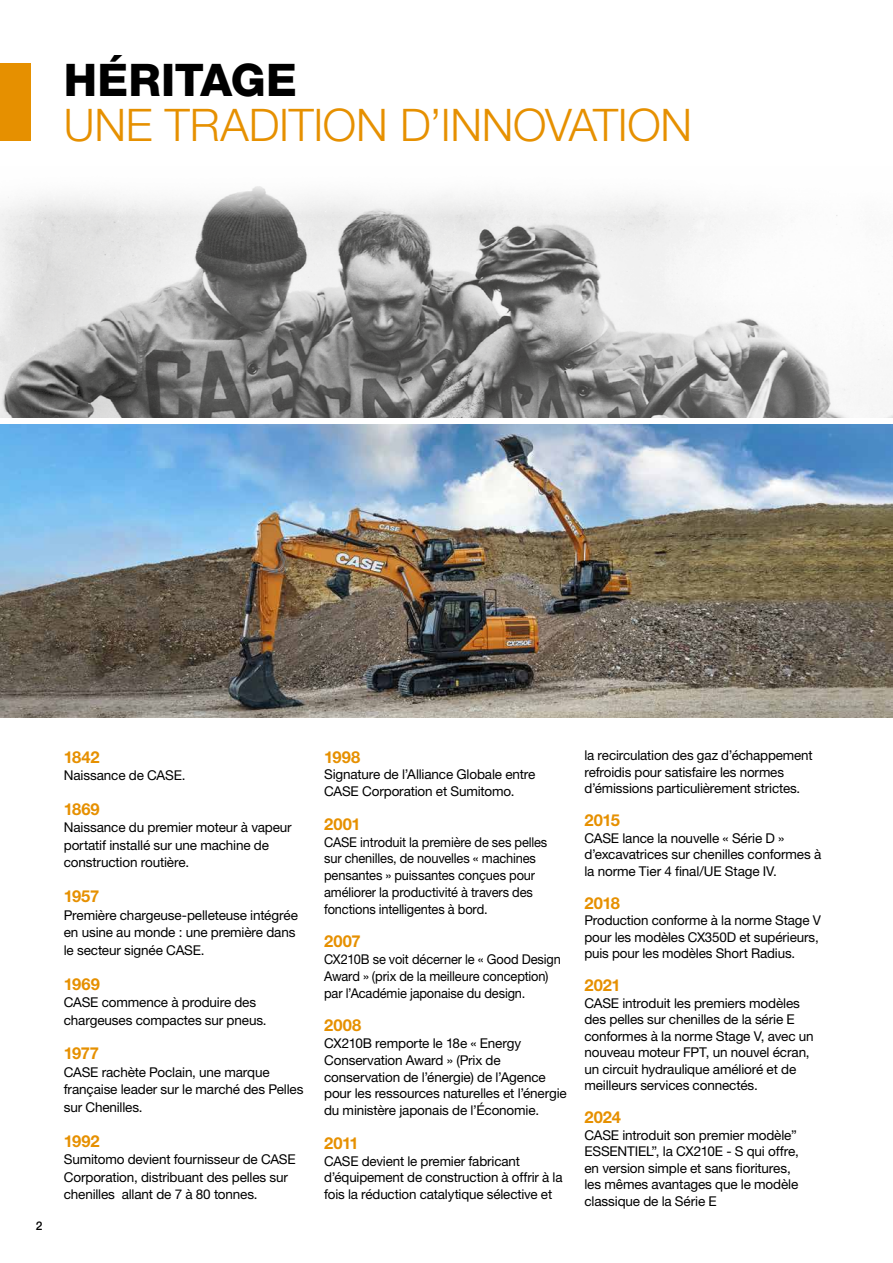
<style>
.page{position:relative;width:893px;height:1263px;background:#fff}
.page>*{position:absolute;margin:0;border:0;box-sizing:border-box;transform-origin:0 0}
.t1{font:300 45px "Helvetica Neue LT Pro";letter-spacing:-.01em;color:#e69000}
.t2{font:800 45px "Helvetica Neue LT Pro";letter-spacing:.005em;color:#000}
.t3{font:700 16.5px "Helvetica Neue LT Pro";letter-spacing:-.005em;color:#e69000}
.t4{font:13.5px/16.5px "Helvetica Neue LT Pro";letter-spacing:-.01em;color:#000}
.t5{font:13.5px/16.8px "Helvetica Neue LT Pro";letter-spacing:-.01em;color:#000;scale:.95 1}
.t6{font:500 12px "Helvetica Neue LT Pro";color:#000}
</style>
<div class="page">
<img style="left:0;top:217px;width:893px;height:200px">
<div style="left:0;top:64px;width:31px;height:77px;background:#e69000"></div>
<img style="left:0;top:424px;width:893px;height:294px">
<h1 class="t2" style="left:64px;top:53px;width:235px">HÉRITAGE</h1>
<h1 class="t1" style="left:64px;top:97px;width:630px">UNE TRADITION D’INNOVATION</h1>
<p class="t6" style="left:36px;top:1218px;width:8px">2</p>
<p class="t3" style="left:64px;top:746px;width:37px">1842</p>
<p class="t4" style="left:64px;top:767px;width:123px">Naissance de CASE.</p>
<p class="t3" style="left:64px;top:799px;width:38px">1869</p>
<p class="t4" style="left:64px;top:819px;width:229px;line-height:17.4px">Naissance du premier moteur à vapeur portatif installé sur une machine de construction routière.</p>
<p class="t3" style="left:64px;top:886px;width:37px">1957</p>
<p class="t4" style="left:64px;top:906px;width:236px;line-height:17.4px">Première chargeuse-pelleteuse intégrée en usine au monde : une première dans le secteur signée CASE.</p>
<p class="t3" style="left:64px;top:973px;width:38px">1969</p>
<p class="t4" style="left:64px;top:993px;width:204px;line-height:17.4px">CASE commence à produire des chargeuses compactes sur pneus.</p>
<p class="t3" style="left:64px;top:1043px;width:37px">1977</p>
<p class="t4" style="left:64px;top:1063px;width:241px;line-height:17.4px">CASE rachète Poclain, une marque française leader sur le marché des Pelles sur Chenilles.</p>
<p class="t3" style="left:64px;top:1131px;width:37px">1992</p>
<p class="t4" style="left:64px;top:1150px;width:234px;line-height:17.4px">Sumitomo devient fournisseur de CASE<br>Corporation, distribuant des pelles sur chenilles allant de 7 à 80 tonnes.</p>
<p class="t3" style="left:324px;top:746px;width:38px">1998</p>
<p class="t4" style="left:324px;top:766px;width:213px">Signature de l’Alliance Globale entre<br>CASE Corporation et Sumitomo.</p>
<p class="t3" style="left:324px;top:814px;width:38px">2001</p>
<p class="t5" style="left:324px;top:833px;width:237px">CASE introduit la première de ses pelles sur chenilles, de nouvelles « machines pensantes » puissantes conçues pour améliorer la productivité à travers des fonctions intelligentes à bord.</p>
<p class="t3" style="left:324px;top:931px;width:38px">2007</p>
<p class="t5" style="left:324px;top:951px;width:251px">CX210B se voit décerner le « Good Design<br>Award » (prix de la meilleure conception) par l’Académie japonaise du design.</p>
<p class="t3" style="left:324px;top:1015px;width:39px">2008</p>
<p class="t4" style="left:324px;top:1035px;width:244px">CX210B remporte le 18e « Energy Conservation Award » (Prix de conservation de l’énergie) de l’Agence pour les ressources naturelles et l’énergie du ministère japonais de l’Économie.</p>
<p class="t3" style="left:324px;top:1133px;width:36px">2011</p>
<p class="t4" style="left:324px;top:1152px;width:240px">CASE devient le premier fabricant d’équipement de construction à offrir à la fois la réduction catalytique sélective et</p>
<p class="t4" style="left:584px;top:747px;width:230px">la recirculation des gaz d’échappement refroidis pour satisfaire les normes d’émissions particulièrement strictes.</p>
<p class="t3" style="left:584px;top:810px;width:37px">2015</p>
<p class="t4" style="left:584px;top:830px;width:238px">CASE lance la nouvelle « Série D » d’excavatrices sur chenilles conformes à la norme Tier 4 final/UE Stage IV.</p>
<p class="t3" style="left:584px;top:893px;width:37px">2018</p>
<p class="t4" style="left:584px;top:912px;width:238px">Production conforme à la norme Stage V pour les modèles CX350D et supérieurs, puis pour les modèles Short Radius.</p>
<p class="t3" style="left:584px;top:975px;width:38px">2021</p>
<p class="t4" style="left:584px;top:995px;width:231px">CASE introduit les premiers modèles des pelles sur chenilles de la série E conformes à la norme Stage V, avec un nouveau moteur FPT, un nouvel écran, un circuit hydraulique amélioré et de meilleurs services connectés.</p>
<p class="t3" style="left:584px;top:1107px;width:38px">2024</p>
<p class="t4" style="left:584px;top:1127px;width:216px">CASE introduit son premier modèle”<br>ESSENTIEL”, la CX210E - S qui offre, en version simple et sans fioritures, les mêmes avantages que le modèle classique de la Série E</p>
</div>
